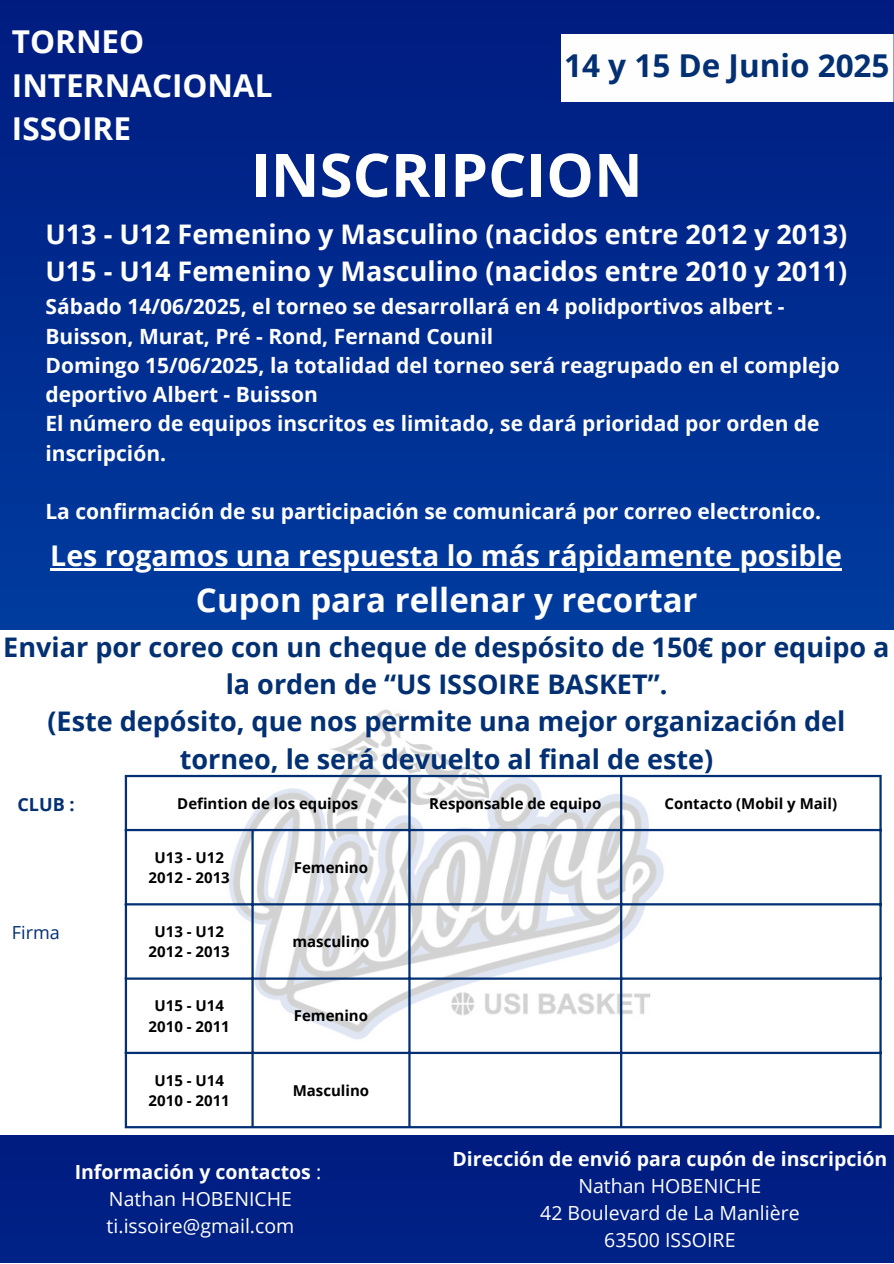
<style>
.page{position:relative;width:894px;height:1264px;background:#fff}
.page>*{position:absolute;margin:0;border:0;box-sizing:border-box;transform-origin:0 0}
.t1{font:700 60px "Open Sans";color:#fff}
.t2{font:700 33px "Open Sans";color:#fff}
.t3{font:700 31.5px/43.8px "Open Sans";color:#fff}
.t4{font:700 31.5px "Open Sans";color:#023073}
.t5{font:700 28.5px "Open Sans";color:#fff}
.t6{font:700 27px/37.2px "Open Sans";color:#023073;text-align:center}
.t7{font:700 27px/37.2px "Open Sans";color:#fff}
.t8{font:700 21px/29.2px "Open Sans";color:#fff}
.t9{font:19.5px/27px "Open Sans";color:#fff;text-align:center}
.t10{font:700 18px "Open Sans";color:#023073}
.t11{font:18px "Open Sans";color:#023073}
.t12{font:700 15px "Open Sans";color:#000}
.s1{font-weight:700}
</style>
<div class="page">
<div style="left:0;top:1px;width:893px;height:629px;background:linear-gradient(to bottom,#011c81,#003b9e)"></div>
<img style="left:561px;top:35px;width:331px;height:66px">
<img style="left:224px;top:709px;width:445px;height:336px">
<hr style="left:125px;top:777px;width:2px;height:349px;background:#023073">
<hr style="left:251px;top:831px;width:2px;height:295px;background:#023073">
<hr style="left:408px;top:777px;width:2px;height:349px;background:#023073">
<hr style="left:620px;top:777px;width:2px;height:349px;background:#023073">
<hr style="left:879px;top:777px;width:2px;height:349px;background:#023073">
<hr style="left:125px;top:775px;width:756px;height:2px;background:#023073">
<hr style="left:125px;top:829px;width:756px;height:2px;background:#023073">
<hr style="left:125px;top:903px;width:756px;height:2px;background:#023073">
<hr style="left:125px;top:977px;width:756px;height:2px;background:#023073">
<hr style="left:125px;top:1051px;width:756px;height:3px;background:#023073">
<hr style="left:125px;top:1126px;width:756px;height:2px;background:#023073">
<div style="left:0;top:1135px;width:893px;height:127px;background:#001f83"></div>
<hr style="left:50px;top:568px;width:791px;height:2px;background:#fff">
<p class="t3" style="left:12px;top:19px;width:262px">TORNEO<br>INTERNACIONAL<br>ISSOIRE</p>
<p class="t1" style="left:251px;top:133px;width:393px">INSCRIPCION</p>
<p class="t4" style="left:564px;top:43px;width:327px">14 y 15 De Junio 2025</p>
<p class="t7" style="left:45px;top:215px;width:803px">U13 - U12 Femenino y Masculino (nacidos entre 2012 y 2013)<br>U15 - U14 Femenino y Masculino (nacidos entre 2010 y 2011)</p>
<p class="t8" style="left:45px;top:291px;width:795px">Sábado 14/06/2025, el torneo se desarrollará en 4 polidportivos albert - Buisson, Murat, Pré - Rond, Fernand Counil<br>Domingo 15/06/2025, la totalidad del torneo será reagrupado en el complejo deportivo Albert - Buisson<br>El número de equipos inscritos es limitado, se dará prioridad por orden de inscripción.</p>
<p class="t8" style="left:45px;top:496px;width:777px">La confirmación de su participación se comunicará por correo electronico.</p>
<p class="t5" style="left:50px;top:535px;width:793px">Les rogamos una respuesta lo más rápidamente posible</p>
<p class="t2" style="left:196px;top:577px;width:503px">Cupon para rellenar y recortar</p>
<p class="t6" style="left:3px;top:628px;width:887px">Enviar por coreo con un cheque de despósito de 150€ por equipo a la orden de “US ISSOIRE BASKET”.<br>(Este depósito, que nos permite una mejor organización del torneo, le será devuelto al final de este)</p>
<p class="t10" style="left:17px;top:792px;width:59px">CLUB :</p>
<p class="t12" style="left:177px;top:792px;width:182px">Defintion de los equipos</p>
<h2 class="t12" style="left:429px;top:792px;width:173px">Responsable de equipo</h2>
<p class="t12" style="left:664px;top:792px;width:174px">Contacto (Mobil y Mail)</p>
<h3 class="t12" style="left:154px;top:846px;width:71px">U13 - U12</h3>
<h1 class="t12" style="left:149px;top:866px;width:83px">2012 - 2013</h1>
<h4 class="t12" style="left:294px;top:856px;width:76px">Femenino</h4>
<p class="t11" style="left:12px;top:920px;width:49px">Firma</p>
<h5 class="t12" style="left:154px;top:920px;width:71px">U13 - U12</h5>
<h5 class="t12" style="left:149px;top:941px;width:83px">2012 - 2013</h5>
<h3 class="t12" style="left:154px;top:995px;width:71px">U15 - U14</h3>
<h4 class="t12" style="left:149px;top:1015px;width:83px">2010 - 2011</h4>
<p class="t12" style="left:154px;top:1069px;width:71px">U15 - U14</p>
<p class="t12" style="left:149px;top:1089px;width:83px">2010 - 2011</p>
<h4 class="t12" style="left:292px;top:931px;width:79px">masculino</h4>
<p class="t12" style="left:294px;top:1005px;width:76px">Femenino</p>
<p class="t12" style="left:292px;top:1079px;width:78px">Masculino</p>
<p class="t9" style="left:75px;top:1158px;width:248px"><span class="s1">Información y contactos</span> :<br>Nathan HOBENICHE ti.issoire@gmail.com</p>
<p class="t9" style="left:452px;top:1144px;width:436px"><span class="s1">Dirección de envió para cupón de inscripción<br></span>Nathan HOBENICHE<br>42 Boulevard de La Manlière<br>63500 ISSOIRE</p>
</div>
